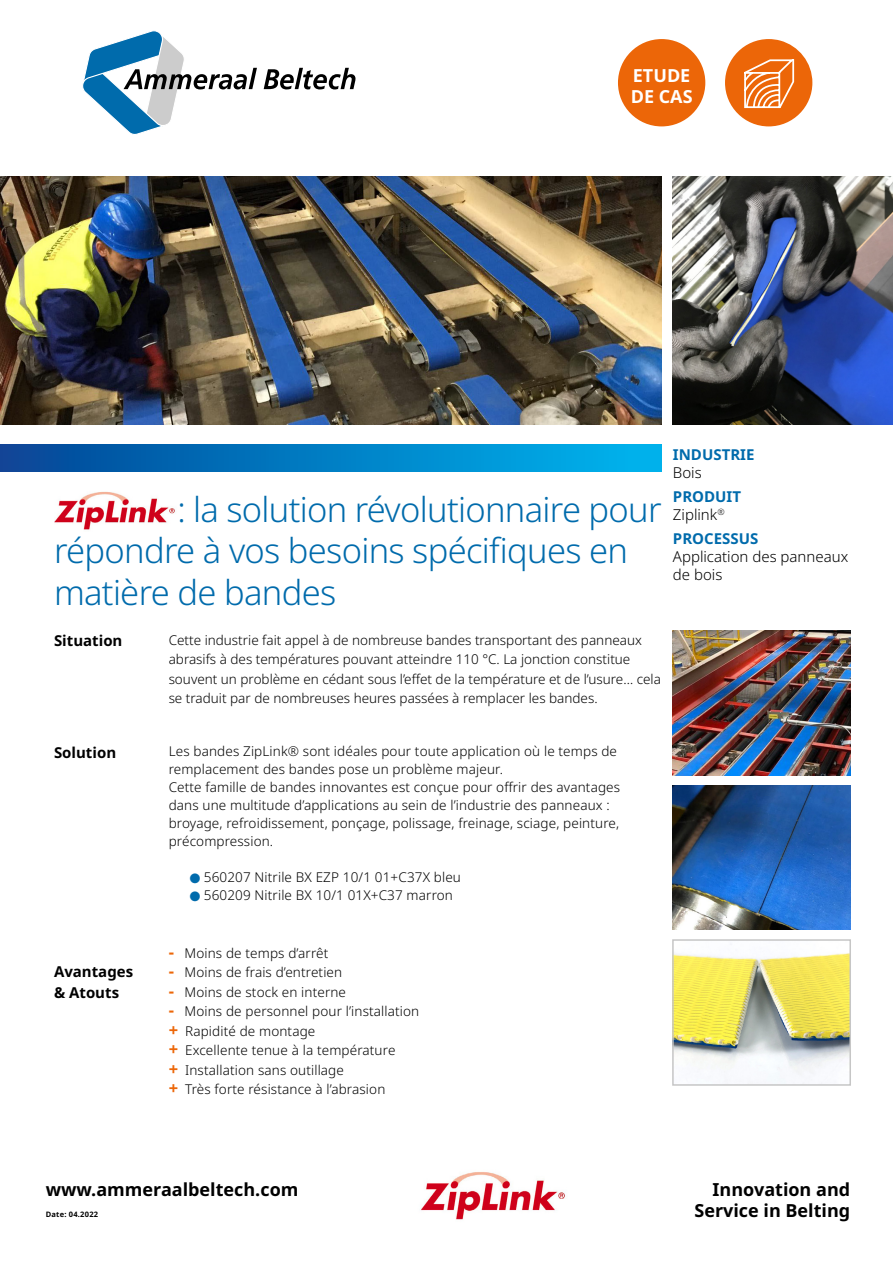
<style>
.page{position:relative;width:893px;height:1263px;background:#fff}
.page>*{position:absolute;margin:0;border:0;box-sizing:border-box;transform-origin:0 0}
.t1{font:300 34.5px/41.4px "Noto Sans";letter-spacing:-.02em;color:#006bac}
.t2{font:700 18px/21.6px "Noto Sans";color:#000;text-align:right}
.t3{font:700 18px/21.6px "Noto Sans";color:#fff}
.t4{font:700 15px/18px "Noto Sans";color:#006bac}
.t5{font:700 15px/21px "Noto Sans";color:#000}
.t6{font:300 15px/18px "Noto Sans";color:#000}
.t7{font:300 13.5px/19.5px "Noto Sans";letter-spacing:.01em;color:#000}
.t8{font:700 7.5px "Noto Sans";letter-spacing:.03em;color:#000}
.s1{font-weight:300;color:#000}
.s2{font-family:"Harvey Balls";font-weight:400;font-size:10.5px;color:#006bac}
.s3{font-weight:700;font-size:16.5px;color:#ec6608}
</style>
<div class="page">
<svg style="left:82px;top:30px;width:175px;height:105px"></svg>
<svg style="left:264px;top:68px;width:91px;height:21px"></svg>
<div style="left:618px;top:39px;width:87px;height:87px;background:#ec6608;border-radius:50%"></div>
<div style="left:0;top:444px;width:662px;height:28px;background:linear-gradient(to right,#044697,#00b7f0)"></div>
<img style="left:673px;top:785px;width:177px;height:145px">
<img style="left:675px;top:953px;width:173px;height:130px">
<div style="left:672px;top:939px;width:179px;height:147px;border:2px solid #c6c6c6"></div>
<img style="left:420px;top:1172px;width:145px;height:48px">
<svg style="left:725px;top:39px;width:87px;height:87px"></svg>
<img style="left:0;top:176px;width:662px;height:249px">
<img style="left:673px;top:176px;width:220px;height:249px">
<img style="left:54px;top:491px;width:121px;height:39px">
<img style="left:673px;top:630px;width:177px;height:145px">
<h2 class="t3" style="left:631px;top:65px;width:63px">ETUDE<br>DE CAS</h2>
<h1 class="t1" style="left:54px;top:490px;width:609px">ZipLink<sup>®</sup>: la solution révolutionnaire pour répondre à vos besoins spécifiques en matière de bandes</h1>
<p class="t5" style="left:54px;top:630px;width:70px">Situation</p>
<p class="t7" style="left:169px;top:630px;width:494px">Cette industrie fait appel à de nombreuse bandes transportant des panneaux abrasifs à des températures pouvant atteindre 110 °C. La jonction constitue souvent un problème en cédant sous l’effet de la température et de l’usure… cela se traduit par de nombreuses heures passées à remplacer les bandes.</p>
<p class="t4" style="left:673px;top:446px;width:83px">INDUSTRIE</p>
<p class="t6" style="left:673px;top:464px;width:30px">Bois</p>
<p class="t4" style="left:673px;top:488px;width:70px">PRODUIT<br><span class="s1">Ziplink</span><sup>®</sup></p>
<p class="t4" style="left:673px;top:530px;width:87px">PROCESSUS</p>
<p class="t6" style="left:673px;top:548px;width:177px">Application des panneaux de bois</p>
<p class="t5" style="left:54px;top:742px;width:64px">Solution</p>
<p class="t7" style="left:169px;top:742px;width:453px;line-height:18px">Les bandes ZipLink® sont idéales pour toute application où le temps de remplacement des bandes pose un problème majeur.<br>Cette famille de bandes innovantes est conçue pour offrir des avantages dans une multitude d’applications au sein de l’industrie des panneaux : broyage, refroidissement, ponçage, polissage, freinage, sciage, peinture, précompression.</p>
<p class="t7" style="left:190px;top:868px;width:273px;line-height:18px"><span class="s2">4</span> 560207 Nitrile BX EZP 10/1 01+C37X bleu<br><span class="s2">4</span> 560209 Nitrile BX 10/1 01X+C37 marron</p>
<p class="t5" style="left:54px;top:961px;width:81px">Avantages &amp; Atouts</p>
<p class="t7" style="left:169px;top:943px;width:161px"><span class="s3">-</span> Moins de temps d’arrêt</p>
<p class="t7" style="left:169px;top:963px;width:175px"><span class="s3">-</span> Moins de frais d’entretien</p>
<p class="t7" style="left:169px;top:982px;width:179px"><span class="s3">-</span> Moins de stock en interne</p>
<p class="t7" style="left:169px;top:1002px;width:252px"><span class="s3">-</span> Moins de personnel pour l’installation <span class="s3">+</span> Rapidité de montage<br><span class="s3">+</span> Excellente tenue à la température<br><span class="s3">+</span> Installation sans outillage<br><span class="s3">+</span> Très forte résistance à l’abrasion</p>
<h2 class="t2" style="left:46px;top:1179px;width:254px">www.ammeraalbeltech.com</h2>
<p class="t8" style="left:46px;top:1209px;width:54px">Date: 04.2022</p>
<h2 class="t2" style="left:694px;top:1179px;width:157px">Innovation and<br>Service in Belting</h2>
</div>
